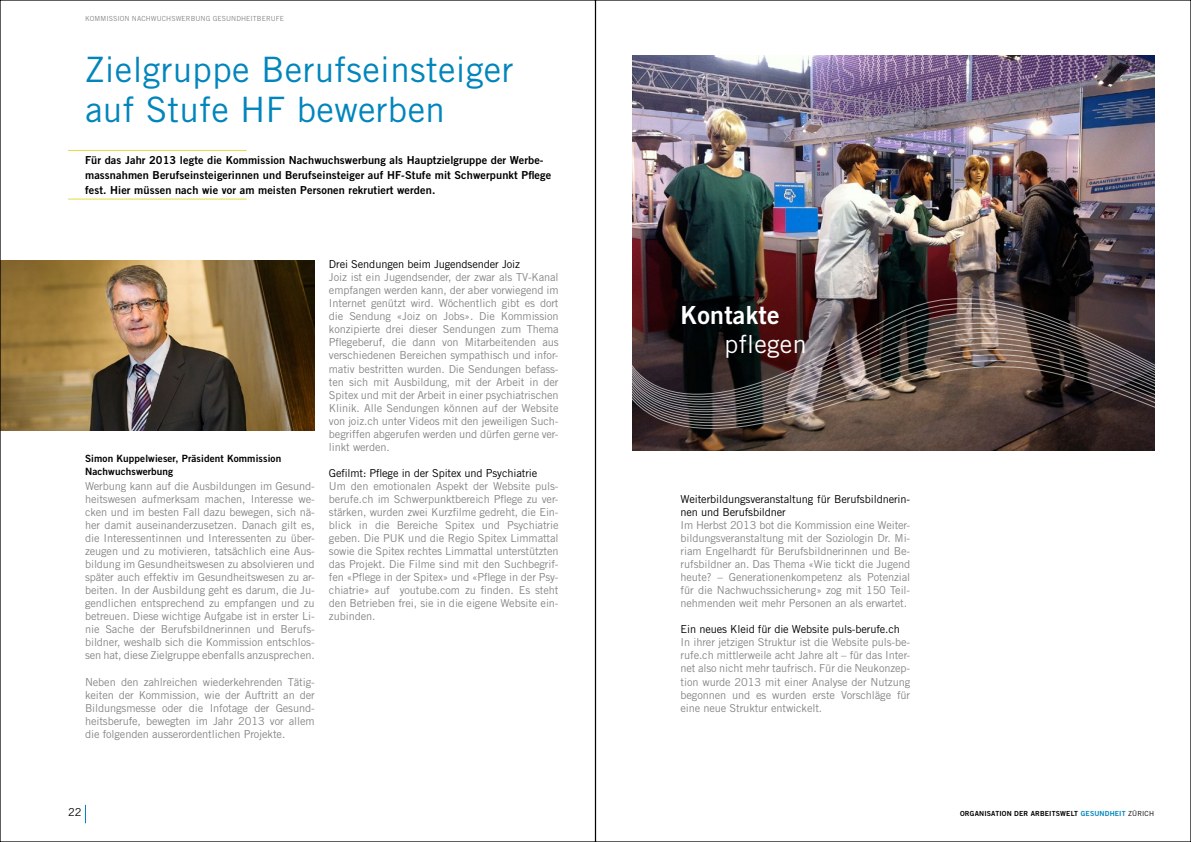
<style>
.page{position:relative;width:1191px;height:842px;background:#fff}
.page>*{position:absolute;margin:0;border:0;box-sizing:border-box;transform-origin:0 0}
._101_Titel{font:35px "Trade Gothic LT";letter-spacing:.01em;color:#0085bc}
._104_Quote{font:25px "Trade Gothic LT Bold Two";letter-spacing:.01em;color:#fff}
._104_Quote-2{font:25px "Trade Gothic LT";letter-spacing:.01em;color:#fff}
._103_Text{font:11px/13px "Trade Gothic LT";letter-spacing:-.01em;color:#868786;text-align:justify}
._102_Lead{font:11px/15px "Trade Gothic LT Bold Two";letter-spacing:.01em;color:#000}
._103_Text-2{font:11px/13px "Trade Gothic LT";letter-spacing:-.01em;color:#000}
._105_Autoren{font:10px "Trade Gothic LT Bold Two";letter-spacing:.01em;color:#000}
.t1{font:7px "Trade Gothic LT Bold Two";letter-spacing:.02em;color:#000}
.t2{font:7px "Trade Gothic LT";letter-spacing:.01em;color:#868786}
.s1{color:#0085bc}
.s2{font-family:"Trade Gothic LT"}
</style>
<div class="page">
<svg style="left:85px;top:805px;width:1px;height:18px"></svg>
<hr style="left:68px;top:150px;width:179px;height:1px;background:#e4db43">
<hr style="left:68px;top:199px;width:179px;height:1px;background:#e4db43">
<img style="left:2px;top:260px;width:313px;height:170px">
<img style="left:632px;top:55px;width:522px;height:242px">
<img style="left:632px;top:297px;width:523px;height:154px">
<p class="t2" style="left:85px;top:14px;width:200px">KOMMISSION NACHWUCHSWERBUNG GESUNDHEITBERUFE</p>
<p class="_101_Titel" style="left:85px;top:49px;width:430px">Zielgruppe Berufseinsteiger</p>
<p class="_101_Titel" style="left:85px;top:89px;width:361px">auf Stufe HF bewerben</p>
<p class="_102_Lead" style="left:85px;top:152px;width:468px">Für das Jahr 2013 legte die Kommission Nachwuchswerbung als Hauptzielgruppe der Werbe&shy;massnahmen Berufseinsteigerinnen und Berufseinsteiger auf HF-Stufe mit Schwerpunkt Pflege fest. Hier müssen nach wie vor am meisten Personen rekrutiert werden.</p>
<p class="_105_Autoren" style="left:85px;top:452px;width:198px">Simon Kuppelwieser, Präsident Kommission</p>
<p class="_105_Autoren" style="left:85px;top:465px;width:90px">Nachwuchswerbung</p>
<p class="_103_Text" style="left:85px;top:479px;width:231px">Werbung kann auf die Ausbildungen im Gesund&shy;heitswesen aufmerksam machen, Interesse we&shy;cken und im besten Fall dazu bewegen, sich nä&shy;her damit auseinanderzusetzen. Danach gilt es, die Interessentinnen und Interessenten zu über&shy;zeugen und zu motivieren, tatsächlich eine Aus&shy;bildung im Gesundheitswesen zu absolvieren und später auch effektiv im Gesundheitswesen zu ar&shy;beiten. In der Ausbildung geht es darum, die Ju&shy;gendlichen entsprechend zu empfangen und zu betreuen. Diese wichtige Aufgabe ist in erster Li&shy;nie Sache der Berufsbildnerinnen und Berufs&shy;bildner, weshalb sich die Kommission entschlos&shy;sen hat, diese Zielgruppe ebenfalls anzusprechen.</p>
<p class="_103_Text" style="left:85px;top:675px;width:231px">Neben den zahlreichen wiederkehrenden Tätig&shy;keiten der Kommission, wie der Auftritt an der Bildungsmesse oder die Infotage der Gesund&shy;heitsberufe, bewegten im Jahr 2013 vor allem die folgenden ausserordentlichen Projekte.</p>
<p class="_103_Text-2" style="left:329px;top:258px;width:192px">Drei Sendungen beim Jugendsender Joiz</p>
<p class="_103_Text" style="left:329px;top:271px;width:231px">Joiz ist ein Jugendsender, der zwar als TV-Kanal empfangen werden kann, der aber vorwiegend im Internet genützt wird. Wöchentlich gibt es dort die Sendung «Joiz on Jobs». Die Kommission konzipierte drei dieser Sendungen zum Thema Pflegeberuf, die dann von Mitarbeitenden aus verschiedenen Bereichen sympathisch und infor&shy;mativ bestritten wurden. Die Sendungen befass&shy;ten sich mit Ausbildung, mit der Arbeit in der Spitex und mit der Arbeit in einer psychiatrischen Klinik. Alle Sendungen können auf der Website von joiz.ch unter Videos mit den jeweiligen Such&shy;begriffen abgerufen werden und dürfen gerne ver&shy;linkt werden.</p>
<p class="_103_Text-2" style="left:329px;top:466px;width:210px">Gefilmt: Pflege in der Spitex und Psychiatrie</p>
<p class="_103_Text" style="left:329px;top:479px;width:231px">Um den emotionalen Aspekt der Website puls&shy;berufe.ch im Schwerpunktbereich Pflege zu ver&shy;stärken, wurden zwei Kurzfilme gedreht, die Ein&shy;blick in die Bereiche Spitex und Psychiatrie geben. Die PUK und die Regio Spitex Limmattal sowie die Spitex rechtes Limmattal unterstützten das Projekt. Die Filme sind mit den Suchbegrif&shy;fen «Pflege in der Spitex» und «Pflege in der Psy&shy;chiatrie» auf youtube.com zu finden. Es steht den Betrieben frei, sie in die eigene Website ein&shy;zubinden.</p>
<p class="_104_Quote" style="left:680px;top:299px;width:100px">Kontakte</p>
<p class="_104_Quote-2" style="left:724px;top:329px;width:84px">pflegen</p>
<p class="_103_Text-2" style="left:680px;top:492px;width:231px">Weiterbildungsveranstaltung für Berufsbildnerin&shy;nen und Berufsbildner</p>
<p class="_103_Text" style="left:680px;top:518px;width:231px">Im Herbst 2013 bot die Kommission eine Weiter&shy;bildungsveranstaltung mit der Soziologin Dr. Mi&shy;riam Engelhardt für Berufsbildnerinnen und Be&shy;rufsbildner an. Das Thema «Wie tickt die Jugend heute? – Generationenkompetenz als Potenzial für die Nachwuchssicherung» zog mit 150 Teil&shy;nehmenden weit mehr Personen an als erwartet.</p>
<p class="_103_Text-2" style="left:680px;top:623px;width:221px">Ein neues Kleid für die Website puls-berufe.ch</p>
<p class="_103_Text" style="left:680px;top:636px;width:231px">In ihrer jetzigen Struktur ist die Website puls-be&shy;rufe.ch mittlerweile acht Jahre alt – für das Inter&shy;net also nicht mehr taufrisch. Für die Neukonzep&shy;tion wurde 2013 mit einer Analyse der Nutzung begonnen und es wurden erste Vorschläge für eine neue Struktur entwickelt.</p>
<p class="_103_Text-2" style="left:68px;top:805px;width:15px">22</p>
<p class="t1" style="left:960px;top:809px;width:196px">ORGANISATION DER ARBEITSWELT <span class="s1">GESUNDHEIT</span> <span class="s2">ZÜRICH</span></p>
</div>
